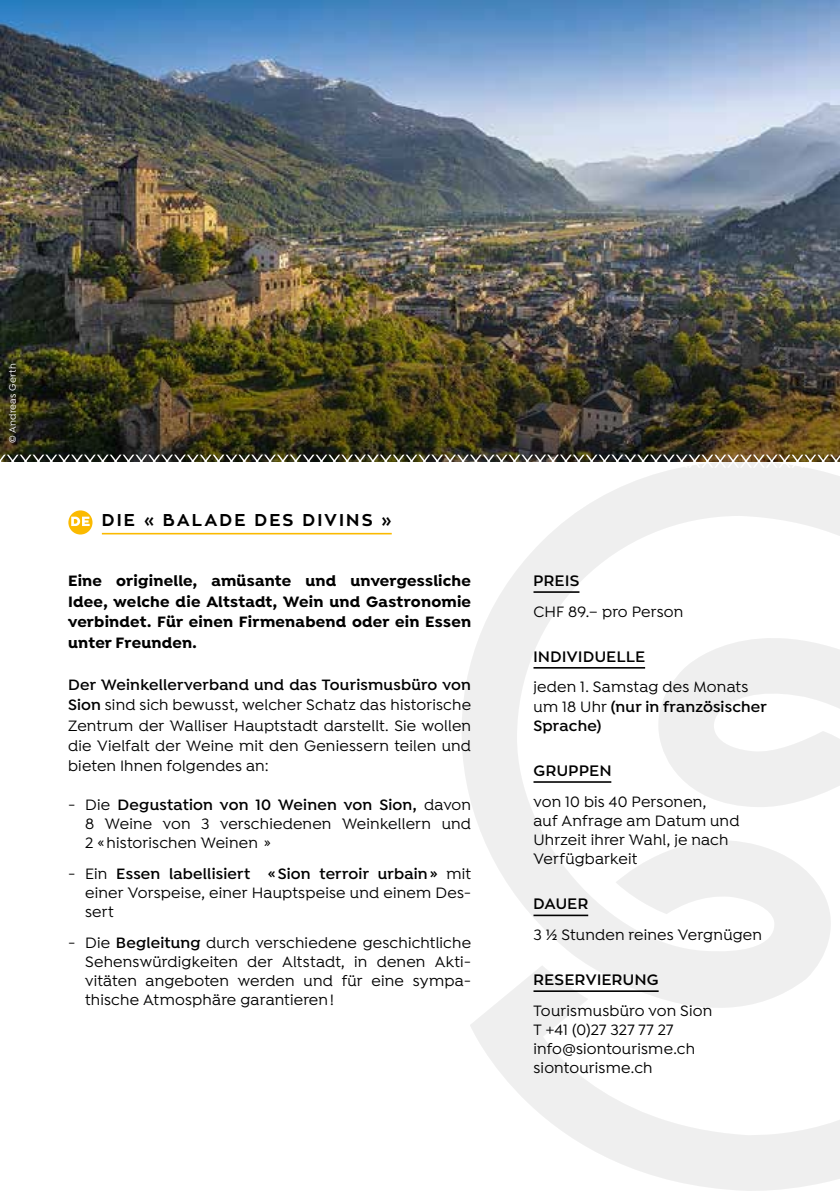
<style>
.page{position:relative;width:840px;height:1191px;background:#fff}
.page>*{position:absolute;margin:0;border:0;box-sizing:border-box;transform-origin:0 0}
.t1{font:700 17px "Zona Pro";letter-spacing:.12em;color:#000}
.t2{font:500 16px/19.2px "Isidora";letter-spacing:.01em;color:#000;text-align:justify}
.t3{font:700 16px/20.4px "Isidora";letter-spacing:.015em;color:#000;text-align:justify}
.t4{font:600 15px "Zona Pro";letter-spacing:.03em;color:#000}
.t5{font:500 10px "Isidora";letter-spacing:.025em;color:#fff}
.s1{font-weight:600}
</style>
<div class="page">
<img style="left:0;top:0;width:839px;height:454px">
<svg style="left:462px;top:468px;width:377px;height:723px"></svg>
<img style="left:0;top:454px;width:839px;height:14px">
<hr style="left:102px;top:533px;width:289px;height:1px;background:#fbba00">
<hr style="left:533px;top:591px;width:46px;height:2px;background:#000">
<hr style="left:533px;top:667px;width:111px;height:1px;background:#000">
<hr style="left:533px;top:781px;width:78px;height:2px;background:#000">
<hr style="left:533px;top:914px;width:55px;height:2px;background:#000">
<hr style="left:533px;top:990px;width:125px;height:2px;background:#000">
<div style="left:68px;top:510px;width:24px;height:24px;background:#fbba00;border-radius:50%"></div>
<svg style="left:71px;top:516px;width:19px;height:10px"></svg>
<p class="t5" style="left:7px;top:443px;width:81px;rotate:-90deg">© Andreas Gerth</p>
<p class="t1" style="left:102px;top:508px;width:291px">DIE « BALADE DES DIVINS »</p>
<p class="t3" style="left:68px;top:571px;width:404px">Eine originelle, amüsante und unvergessliche Idee, welche die Altstadt, Wein und Gastronomie verbindet. Für einen Firmenabend oder ein Essen unter Freunden.</p>
<p class="t2" style="left:68px;top:675px;width:404px;line-height:20.4px"><span class="s1">Der Weinkellerverband und das Tourismusbüro von Sion</span> sind sich bewusst, welcher Schatz das historische Zentrum der Walliser Hauptstadt darstellt. Sie wollen die Vielfalt der Weine mit den Geniessern teilen und bieten Ihnen folgendes an:</p>
<p class="t2" style="left:85px;top:796px;width:387px;text-indent:-17px">- Die <span class="s1">Degustation von 10 Weinen von Sion,</span> davon 8 Weine von 3 verschiedenen Weinkellern und 2 «historischen Weinen »</p>
<p class="t2" style="left:85px;top:865px;width:387px;text-indent:-17px">- Ein <span class="s1">Essen labellisiert «Sion terroir urbain»</span> mit einer Vorspeise, einer Hauptspeise und einem Des&shy;sert</p>
<p class="t2" style="left:85px;top:933px;width:387px;text-indent:-17px">- Die <span class="s1">Begleitung</span> durch verschiedene geschichtliche Sehenswürdigkeiten der Altstadt, in denen Akti&shy;vitäten angeboten werden und für eine sympa&shy;thische Atmosphäre garantieren!</p>
<p class="t4" style="left:533px;top:571px;width:47px">PREIS</p>
<p class="t2" style="left:533px;top:602px;width:151px">CHF 89.– pro Person</p>
<p class="t4" style="left:533px;top:647px;width:113px">INDIVIDUELLE</p>
<p class="t2" style="left:533px;top:678px;width:235px;text-align:left">jeden 1. Samstag des Monats um 18 Uhr <span class="s1">(nur in französischer<br>Sprache)</span></p>
<p class="t4" style="left:533px;top:761px;width:79px">GRUPPEN</p>
<p class="t2" style="left:533px;top:792px;width:207px;text-align:left">von 10 bis 40 Personen,<br>auf Anfrage am Datum und<br>Uhrzeit ihrer Wahl, je nach<br>Verfügbarkeit</p>
<p class="t4" style="left:533px;top:894px;width:56px">DAUER</p>
<p class="t2" style="left:533px;top:926px;width:230px">3 ½ Stunden reines Vergnügen</p>
<p class="t4" style="left:533px;top:970px;width:127px">RESERVIERUNG</p>
<p class="t2" style="left:533px;top:1001px;width:180px;text-align:left">Tourismusbüro von Sion<br>T +41 (0)27 327 77 27 info@siontourisme.ch siontourisme.ch</p>
</div>
